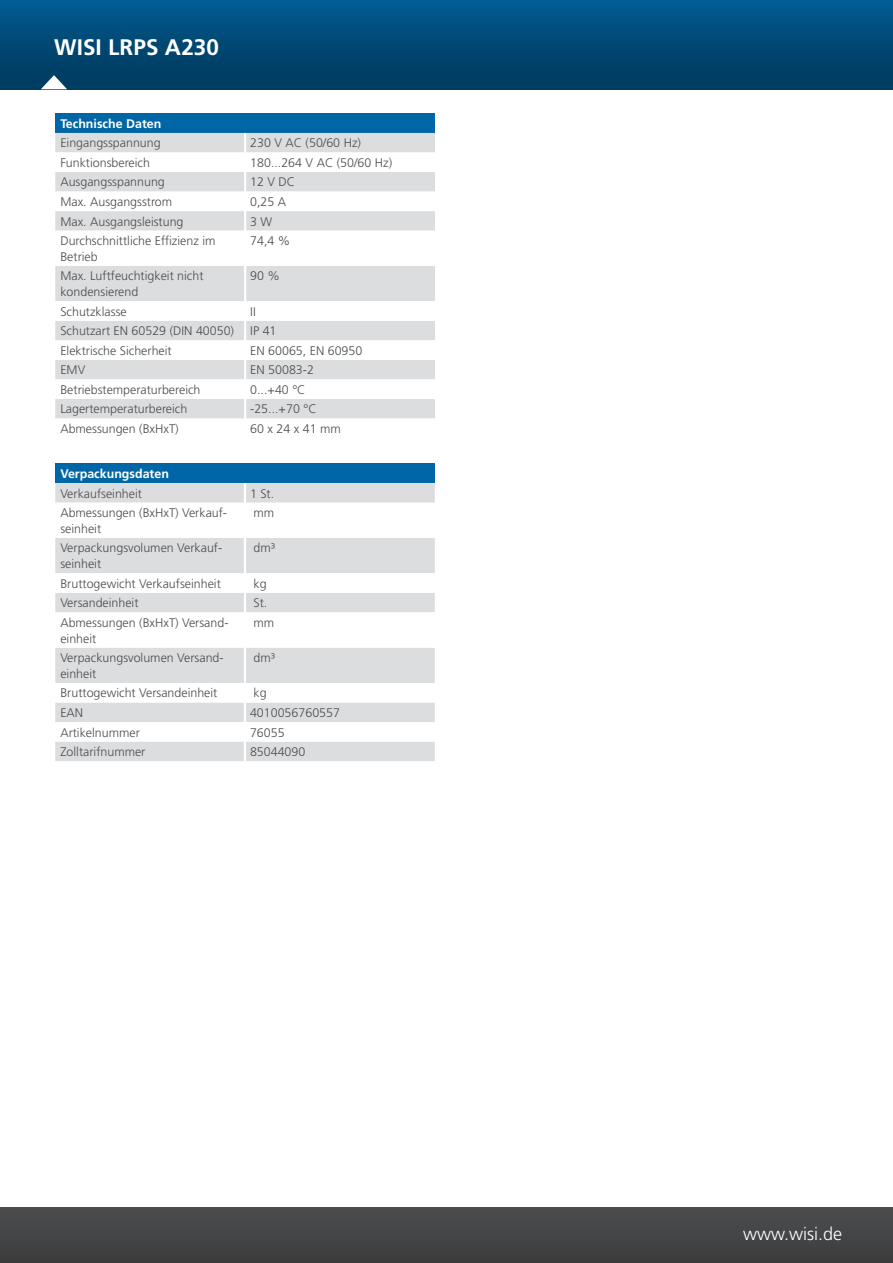
<style>
.page{position:relative;width:893px;height:1263px;background:#fff}
.page>*{position:absolute;margin:0;border:0;box-sizing:border-box;transform-origin:0 0}
.t1{font:700 22.5px "Frutiger LT Std";letter-spacing:.005em;color:#fff}
.t2{font:300 18px "Frutiger LT Std";color:#fff}
.t3{font:300 12.45px/15.8px "Frutiger LT Std";color:#4b4c4d}
.t4{font:700 12.45px "Frutiger LT Std";color:#fff}
</style>
<div class="page">
<div style="left:0;top:0;width:893px;height:89px;background:linear-gradient(to bottom,#015b91,#00395b)"></div>
<svg style="left:0;top:0;width:1px;height:90px"></svg>
<div style="left:0;top:1208px;width:893px;height:55px;background:#454647"></div>
<svg style="left:41px;top:75px;width:26px;height:14px"></svg>
<div style="left:55px;top:113px;width:380px;height:20px;background:#0166a5"></div>
<div style="left:55px;top:133px;width:380px;height:19px;background:#dcdddf"></div>
<svg style="left:55px;top:172px;width:380px;height:247px;fill:#dcdddf"></svg>
<svg style="left:244px;top:133px;width:2px;height:19px"></svg>
<hr style="left:244px;top:172px;width:2px;height:20px;background:#fff">
<svg style="left:244px;top:192px;width:2px;height:19px"></svg>
<hr style="left:244px;top:211px;width:2px;height:20px;background:#fff">
<hr style="left:244px;top:231px;width:2px;height:35px;background:#fff">
<hr style="left:244px;top:266px;width:2px;height:35px;background:#fff">
<hr style="left:244px;top:301px;width:2px;height:20px;background:#fff">
<svg style="left:244px;top:321px;width:2px;height:19px"></svg>
<hr style="left:244px;top:340px;width:2px;height:20px;background:#fff">
<svg style="left:244px;top:360px;width:2px;height:19px"></svg>
<hr style="left:244px;top:379px;width:2px;height:20px;background:#fff">
<svg style="left:244px;top:399px;width:2px;height:19px"></svg>
<hr style="left:244px;top:418px;width:2px;height:20px;background:#fff">
<div style="left:55px;top:464px;width:380px;height:19px;background:#0166a5"></div>
<div style="left:55px;top:483px;width:380px;height:278px;background:#dcdddf"></div>
<svg style="left:55px;top:503px;width:380px;height:238px"></svg>
<hr style="left:244px;top:483px;width:2px;height:20px;background:#fff">
<hr style="left:244px;top:503px;width:2px;height:35px;background:#fff">
<hr style="left:244px;top:538px;width:2px;height:35px;background:#fff">
<hr style="left:244px;top:573px;width:2px;height:20px;background:#fff">
<svg style="left:244px;top:593px;width:2px;height:19px"></svg>
<hr style="left:244px;top:612px;width:2px;height:36px;background:#fff">
<hr style="left:244px;top:648px;width:2px;height:35px;background:#fff">
<svg style="left:244px;top:683px;width:2px;height:19px"></svg>
<hr style="left:244px;top:702px;width:2px;height:20px;background:#fff">
<svg style="left:244px;top:722px;width:2px;height:19px"></svg>
<hr style="left:244px;top:741px;width:2px;height:20px;background:#fff">
<h1 class="t1" style="left:54px;top:34px;width:166px">WISI LRPS A230</h1>
<p class="t4" style="left:60px;top:116px;width:102px">Technische Daten</p>
<p class="t3" style="left:60px;top:135px;width:102px">Eingangsspannung</p>
<p class="t3" style="left:250px;top:135px;width:112px">230 V AC (50/60 Hz)</p>
<p class="t3" style="left:60px;top:155px;width:91px">Funktionsbereich</p>
<p class="t3" style="left:250px;top:155px;width:143px">180...264 V AC (50/60 Hz)</p>
<p class="t3" style="left:60px;top:174px;width:106px">Ausgangsspannung</p>
<p class="t3" style="left:250px;top:174px;width:46px">12 V DC</p>
<p class="t3" style="left:60px;top:194px;width:113px">Max. Ausgangsstrom</p>
<p class="t3" style="left:250px;top:194px;width:37px">0,25 A</p>
<p class="t3" style="left:60px;top:214px;width:125px">Max. Ausgangsleistung</p>
<p class="t3" style="left:250px;top:214px;width:24px">3 W</p>
<p class="t3" style="left:60px;top:233px;width:157px">Durchschnittliche Effizienz im<br>Betrieb</p>
<p class="t3" style="left:250px;top:233px;width:42px">74,4 %</p>
<p class="t3" style="left:60px;top:268px;width:145px">Max. Luftfeuchtigkeit nicht kondensierend</p>
<p class="t3" style="left:250px;top:268px;width:31px">90 %</p>
<p class="t3" style="left:60px;top:304px;width:68px">Schutzklasse</p>
<p class="t3" style="left:250px;top:304px;width:7px">II</p>
<p class="t3" style="left:60px;top:323px;width:175px">Schutzart EN 60529 (DIN 40050)</p>
<p class="t3" style="left:250px;top:323px;width:28px">IP 41</p>
<p class="t3" style="left:60px;top:343px;width:113px">Elektrische Sicherheit</p>
<p class="t3" style="left:250px;top:343px;width:114px">EN 60065, EN 60950</p>
<p class="t3" style="left:60px;top:362px;width:26px">EMV</p>
<p class="t3" style="left:250px;top:362px;width:65px">EN 50083-2</p>
<p class="t3" style="left:60px;top:382px;width:142px">Betriebstemperaturbereich</p>
<p class="t3" style="left:250px;top:382px;width:57px">0...+40 °C</p>
<p class="t3" style="left:60px;top:401px;width:129px">Lagertemperaturbereich</p>
<p class="t3" style="left:250px;top:401px;width:68px">-25...+70 °C</p>
<p class="t3" style="left:60px;top:421px;width:120px">Abmessungen (BxHxT)</p>
<p class="t3" style="left:250px;top:421px;width:92px">60 x 24 x 41 mm</p>
<p class="t4" style="left:60px;top:466px;width:110px">Verpackungsdaten</p>
<p class="t3" style="left:60px;top:486px;width:83px">Verkaufseinheit</p>
<p class="t3" style="left:250px;top:486px;width:26px">1 St.</p>
<p class="t3" style="left:60px;top:505px;width:168px">Abmessungen (BxHxT) Verkauf&shy;seinheit</p>
<p class="t3" style="left:253px;top:505px;width:22px">mm</p>
<p class="t3" style="left:60px;top:540px;width:163px">Verpackungsvolumen Verkauf&shy;seinheit</p>
<p class="t3" style="left:253px;top:540px;width:23px">dm³</p>
<p class="t3" style="left:60px;top:576px;width:162px">Bruttogewicht Verkaufseinheit</p>
<p class="t3" style="left:253px;top:576px;width:15px">kg</p>
<p class="t3" style="left:60px;top:595px;width:80px">Versandeinheit</p>
<p class="t3" style="left:253px;top:595px;width:15px">St.</p>
<p class="t3" style="left:60px;top:615px;width:170px">Abmessungen (BxHxT) Versand&shy;einheit</p>
<p class="t3" style="left:253px;top:615px;width:22px">mm</p>
<p class="t3" style="left:60px;top:650px;width:165px">Verpackungsvolumen Versand&shy;einheit</p>
<p class="t3" style="left:253px;top:650px;width:23px">dm³</p>
<p class="t3" style="left:60px;top:685px;width:159px">Bruttogewicht Versandeinheit</p>
<p class="t3" style="left:253px;top:685px;width:15px">kg</p>
<p class="t3" style="left:60px;top:705px;width:24px">EAN</p>
<p class="t3" style="left:250px;top:705px;width:91px">4010056760557</p>
<p class="t3" style="left:60px;top:724px;width:81px">Artikelnummer</p>
<p class="t3" style="left:250px;top:724px;width:36px">76055</p>
<p class="t3" style="left:60px;top:744px;width:87px">Zolltarifnummer</p>
<p class="t3" style="left:250px;top:744px;width:57px">85044090</p>
<h2 class="t2" style="left:743px;top:1224px;width:101px">www.wisi.de</h2>
</div>
